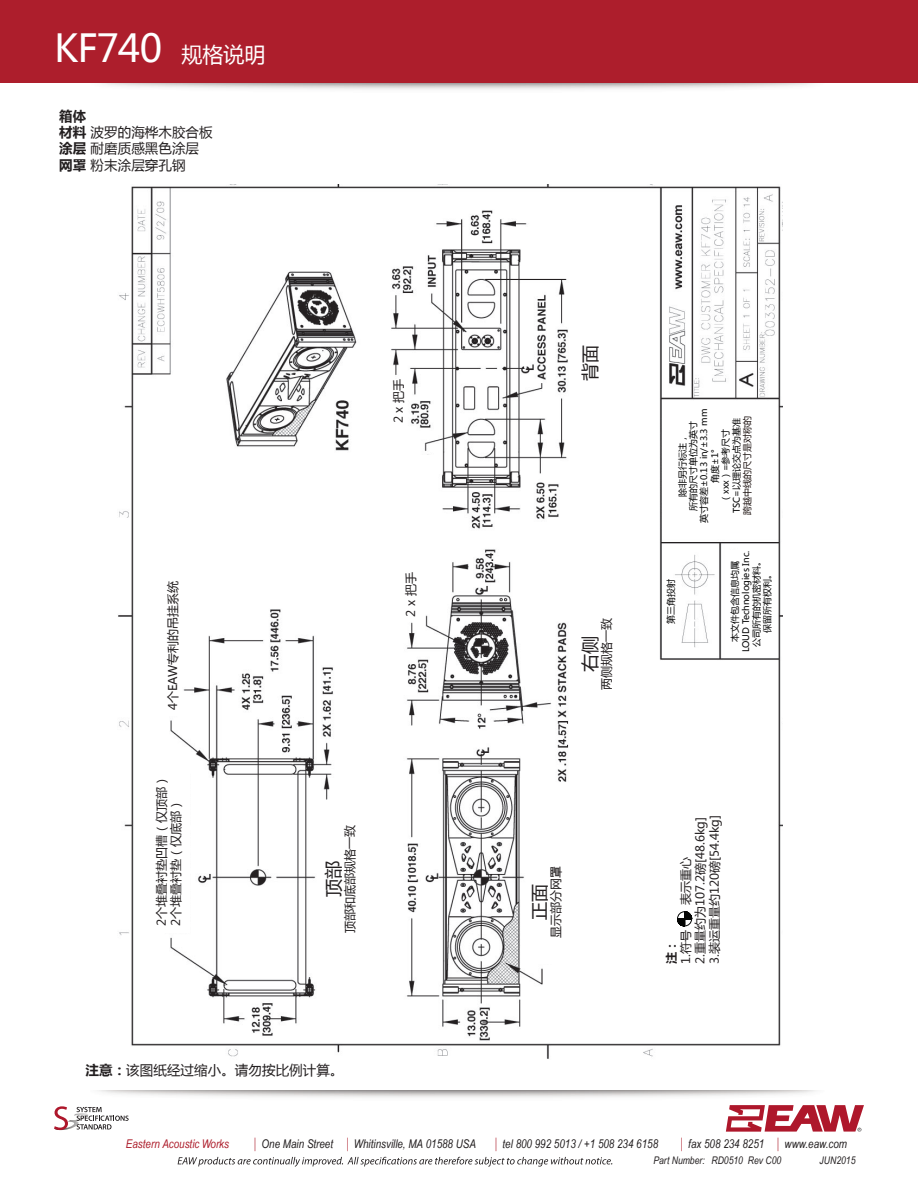
<style>
.page{position:relative;width:918px;height:1188px;background:#fff}
.page>*{position:absolute;margin:0;border:0;box-sizing:border-box;transform-origin:0 0}
.t1{font:38.25px "Microsoft Ya Hei";letter-spacing:-.025em;color:#fff}
.t2{font:18px "Microsoft Ya Hei";color:#231f20}
.t3{font:13.5px/16.2px "Microsoft Ya Hei";letter-spacing:.005em;color:#231f20}
.t4{font:12px/14.4px "Microsoft Ya Hei";color:#231f20}
.t5{font:italic 12px "Arial Narrow";color:#231f20}
.t6{font:italic 12px "Arial Narrow";color:#ad1e2c}
.t7{font:700 12px "Microsoft Ya Hei";color:#231f20}
.t8{font:italic 10.5px "Arial Narrow";color:#231f20}
.t9{font:9px/10.8px "Microsoft Ya Hei";color:#030303;text-align:center}
.t10{font:9px "Microsoft Ya Hei";color:#1d1311}
.s1{font-size:21px}
.s2{font-weight:700}
.s3{font-size:14.4px;color:#ad1e2c}
</style>
<div class="page">
<img style="left:54px;top:82px;width:810px;height:8px">
<div style="left:0;top:0;width:918px;height:82px;background:#ad1e2c"></div>
<svg style="left:178px;top:1157px;width:434px;height:10px"></svg>
<svg style="left:726px;top:1105px;width:138px;height:27px"></svg>
<svg style="left:68px;top:1113px;width:9px;height:17px"></svg>
<svg style="left:54px;top:1106px;width:14px;height:24px"></svg>
<svg style="left:77px;top:1107px;width:52px;height:23px"></svg>
<img style="left:118px;top:184px;width:665px;height:875px">
<div style="left:663px;top:403px;width:114px;height:133px;background:#fff"></div>
<div style="left:726px;top:550px;width:49px;height:104px;background:#fff"></div>
<div style="left:663px;top:551px;width:10px;height:104px;background:#fff"></div>
<div style="left:319px;top:804px;width:51px;height:151px;background:#fff"></div>
<div style="left:535px;top:813px;width:50px;height:151px;background:#fff"></div>
<div style="left:417px;top:455px;width:19px;height:158px;background:#fff"></div>
<div style="left:594px;top:585px;width:19px;height:202px;background:#fff"></div>
<div style="left:577px;top:567px;width:53px;height:171px;background:#fff"></div>
<div style="left:577px;top:266px;width:53px;height:171px;background:#fff"></div>
<div style="left:668px;top:733px;width:82px;height:267px;background:#fff"></div>
<div style="left:151px;top:747px;width:39px;height:186px;background:#fff"></div>
<div style="left:163px;top:500px;width:17px;height:215px;background:#fff"></div>
<div style="left:677px;top:911px;width:15px;height:15px;border:1px solid #040504;border-radius:50%"></div>
<svg style="left:677px;top:912px;width:15px;height:14px"></svg>
<h1 class="t1" style="left:54px;top:23px;width:213px">KF740 <span class="s1">规格说明</span></h1>
<h3 class="t3" style="left:59px;top:108px;width:155px"><span class="s2">箱体<br>材料</span> 波罗的海桦木胶合板<span class="s2">涂层</span> 耐磨质感黑色涂层<span class="s2">网罩</span> 粉末涂层穿孔钢</h3>
<h3 class="t4" style="left:391px;top:423px;width:46px;rotate:-90deg">2 x 把手</h3>
<h3 class="t4" style="left:165px;top:710px;width:131px;rotate:-90deg">4个EAW专利的吊挂系统</h3>
<h3 class="t4" style="left:403px;top:617px;width:46px;rotate:-90deg">2 x 把手</h3>
<h3 class="t4" style="left:154px;top:926px;width:153px;rotate:-90deg">2个堆叠衬垫凹槽（仅顶部）<br>2个堆叠衬垫（仅底部）</h3>
<h3 class="t4" style="left:342px;top:933px;width:109px;rotate:-90deg">顶部和底部规格一致</h3>
<h2 class="t2" style="left:321px;top:897px;width:37px;rotate:-90deg">顶部</h2>
<h3 class="t3" style="left:86px;top:1062px;width:259px"><span class="s2">注意：</span>该图纸经过缩小。请勿按比例计算。</h3>
<h2 class="t2" style="left:578px;top:381px;width:37px;rotate:-90deg">背面</h2>
<h3 class="t4" style="left:599px;top:690px;width:73px;rotate:-90deg">两侧规格一致</h3>
<h2 class="t2" style="left:578px;top:672px;width:37px;rotate:-90deg">右侧</h2>
<h3 class="t4" style="left:548px;top:938px;width:73px;rotate:-90deg">显示部分网罩</h3>
<h2 class="t2" style="left:527px;top:920px;width:37px;rotate:-90deg">正面</h2>
<p class="t9" style="left:677px;top:523px;width:116px;rotate:-90deg">除非另行标注，<br>所有的尺寸单位为英寸<br>英寸容差±0.13 in/±3.3 mm角度±1°<br>（xxx）=参考尺寸<br>TSC=以理论交点为基准</p>
<p class="t10" style="left:741px;top:515px;width:100px;rotate:-90deg">跨越中线的尺寸是对称的</p>
<p class="t9" style="left:729px;top:652px;width:103px;rotate:-90deg">本文件包含信息均属<br>LOUD Technologies Inc.公司所有的机密材料。<br>保留所有权利。</p>
<p class="t9" style="left:665px;top:624px;width:46px;rotate:-90deg">第三角投射</p>
<h3 class="t4" style="left:678px;top:964px;width:151px;text-indent:59px;rotate:-90deg">表示重心<br>2.重量约为107.2磅[48.6kg]<br>3.装运重量约120磅[54.4kg]</h3>
<h3 class="t4" style="left:678px;top:964px;width:35px;rotate:-90deg">1.符号</h3>
<h3 class="t7" style="left:663px;top:964px;width:25px;rotate:-90deg">注：</h3>
<h3 class="t6" style="left:126px;top:1135px;width:105px">Eastern Acoustic Works</h3>
<h3 class="t5" style="left:254px;top:1135px;width:223px"><span class="s3">|</span> One Main Street <span class="s3">|</span> Whitinsville, MA 01588 USA</h3>
<h3 class="t5" style="left:495px;top:1135px;width:164px"><span class="s3">|</span> tel 800 992 5013 / +1 508 234 6158</h3>
<h3 class="t5" style="left:681px;top:1135px;width:168px"><span class="s3">|</span> fax 508 234 8251 <span class="s3">|</span> www.eaw.com</h3>
<p class="t8" style="left:654px;top:1153px;width:129px">Part Number: RD0510 Rev C00</p>
<p class="t8" style="left:820px;top:1153px;width:37px">JUN2015</p>
</div>
